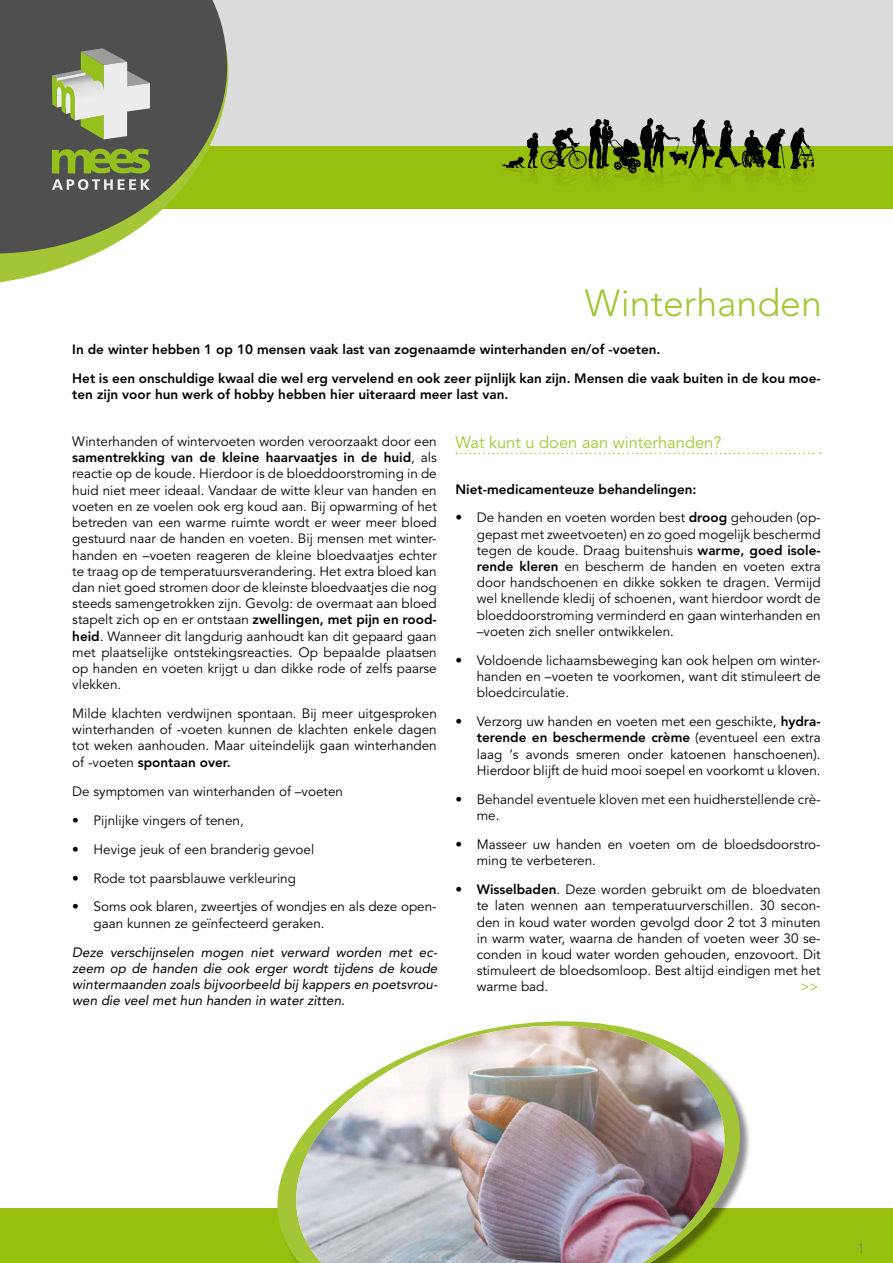
<style>
.page{position:relative;width:893px;height:1263px;background:#fff}
.page>*{position:absolute;margin:0;border:0;box-sizing:border-box;transform-origin:0 0}
.t1{font:300 37.35px "Avenir LT Std";color:#a2c635}
.t2{font:16.5px "Avenir LT Std";color:#a2c635}
.t3{font:13.5px/16.2px "Avenir LT Std";color:#000;text-align:justify}
.t4{font:800 13.5px/29px "Avenir LT Std";color:#000}
.t5{font:italic 13.5px/16.2px "Avenir LT Std";color:#000;text-align:justify}
.t6{font:13.5px "Avenir LT Std";color:#97bf1f}
.t7{font:300 13.5px "Avenir LT Std";color:#75797a}
.s1{font-weight:800}
</style>
<div class="page">
<div style="left:0;top:0;width:893px;height:157px;background:#dcdcdc"></div>
<div style="left:0;top:147px;width:893px;height:62px;background:#97bf0d"></div>
<svg style="left:502px;top:118px;width:312px;height:59px"></svg>
<svg style="left:0;top:54px;width:253px;height:229px"></svg>
<svg style="left:0;top:0;width:227px;height:254px;fill:#504f4f"></svg>
<svg style="left:52px;top:149px;width:98px;height:24px;background:#7e9c2e"></svg>
<svg style="left:52px;top:48px;width:98px;height:91px;background:#a0a68f"></svg>
<svg style="left:52px;top:179px;width:98px;height:11px"></svg>
<div style="left:0;top:1209px;width:893px;height:54px;background:#97bf0d"></div>
<svg style="left:262px;top:1100px;width:493px;height:128px"></svg>
<svg style="left:281px;top:1021px;width:458px;height:231px"></svg>
<img style="left:291px;top:1026px;width:443px;height:237px">
<svg style="left:456px;top:453px;width:365px;height:1px"></svg>
<h1 class="t1" style="left:585px;top:281px;width:239px">Winterhanden</h1>
<p class="t4" style="left:72px;top:335px;width:750px">In de winter hebben 1 op 10 mensen vaak last van zogenaamde winterhanden en/of -voeten.<br>Het is een onschuldige kwaal die wel erg vervelend en ook zeer pijnlijk kan zijn. Mensen die vaak buiten in de kou moe-</p>
<p class="t4" style="left:72px;top:380px;width:438px">ten zijn voor hun werk of hobby hebben hier uiteraard meer last van.</p>
<p class="t3" style="left:72px;top:434px;width:366px">Winterhanden of wintervoeten worden veroorzaakt door een <span class="s1">samentrekking van de kleine haarvaatjes in de huid</span>, als reactie op de koude. Hierdoor is de bloeddoorstroming in de huid niet meer ideaal. Vandaar de witte kleur van handen en voeten en ze voelen ook erg koud aan. Bij opwarming of het betreden van een warme ruimte wordt er weer meer bloed gestuurd naar de handen en voeten. Bij mensen met winter&shy;handen en –voeten reageren de kleine bloedvaatjes echter te traag op de temperatuursverandering. Het extra bloed kan dan niet goed stromen door de kleinste bloedvaatjes die nog steeds samengetrokken zijn. Gevolg: de overmaat aan bloed stapelt zich op en er ontstaan <span class="s1">zwellingen, met pijn en rood&shy;heid</span>. Wanneer dit langdurig aanhoudt kan dit gepaard gaan met plaatselijke ontstekingsreacties. Op bepaalde plaatsen op handen en voeten krijgt u dan dikke rode of zelfs paarse vlekken.</p>
<p class="t3" style="left:72px;top:706px;width:366px">Milde klachten verdwijnen spontaan. Bij meer uitgesproken winterhanden of -voeten kunnen de klachten enkele dagen tot weken aanhouden. Maar uiteindelijk gaan winterhanden of -voeten <span class="s1">spontaan over.</span></p>
<p class="t3" style="left:72px;top:783px;width:272px">De symptomen van winterhanden of –voeten</p>
<p class="t3" style="left:72px;top:812px;width:173px">• Pijnlijke vingers of tenen,</p>
<p class="t3" style="left:72px;top:841px;width:244px">• Hevige jeuk of een branderig gevoel</p>
<p class="t3" style="left:72px;top:870px;width:225px">• Rode tot paarsblauwe verkleuring</p>
<p class="t3" style="left:94px;top:899px;width:345px;text-indent:-21px">• Soms ook blaren, zweertjes of wondjes en als deze open&shy;gaan kunnen ze geïnfecteerd geraken.</p>
<p class="t5" style="left:72px;top:944px;width:367px">Deze verschijnselen mogen niet verward worden met ec&shy;zeem op de handen die ook erger wordt tijdens de koude wintermaanden zoals bijvoorbeeld bij kappers en poetsvrou&shy;wen die veel met hun handen in water zitten.</p>
<p class="t2" style="left:455px;top:433px;width:267px">Wat kunt u doen aan winterhanden?</p>
<p class="t4" style="left:455px;top:474px;width:243px">Niet-medicamenteuze behandelingen:</p>
<p class="t3" style="left:477px;top:510px;width:345px;text-indent:-21px">• De handen en voeten worden best <span class="s1">droog</span> gehouden (op&shy;gepast met zweetvoeten) en zo goed mogelijk beschermd tegen de koude. Draag buitenshuis <span class="s1">warme, goed isole&shy;rende kleren</span> en bescherm de handen en voeten extra door handschoenen en dikke sokken te dragen. Vermijd wel knellende kledij of schoenen, want hierdoor wordt de bloeddoorstroming verminderd en gaan winterhanden en –voeten zich sneller ontwikkelen.</p>
<p class="t3" style="left:477px;top:652px;width:345px;text-indent:-21px">• Voldoende lichaamsbeweging kan ook helpen om winter&shy;handen en –voeten te voorkomen, want dit stimuleert de bloedcirculatie.</p>
<p class="t3" style="left:477px;top:714px;width:345px;text-indent:-21px">• Verzorg uw handen en voeten met een geschikte, <span class="s1">hydra&shy;terende en beschermende crème</span> (eventueel een extra laag ‘s avonds smeren onder katoenen hanschoenen).<br>Hierdoor blijft de huid mooi soepel en voorkomt u kloven.</p>
<p class="t3" style="left:477px;top:791px;width:345px;text-indent:-21px">• Behandel eventuele kloven met een huidherstellende crè&shy;me.</p>
<p class="t3" style="left:477px;top:836px;width:345px;text-indent:-21px">• Masseer uw handen en voeten om de bloedsdoorstro&shy;ming te verbeteren.</p>
<p class="t3" style="left:477px;top:882px;width:345px;text-indent:-21px">• <span class="s1">Wisselbaden</span>. Deze worden gebruikt om de bloedvaten te laten wennen aan temperatuurverschillen. 30 secon&shy;den in koud water worden gevolgd door 2 tot 3 minuten in warm water, waarna de handen of voeten weer 30 se&shy;conden in koud water worden gehouden, enzovoort. Dit stimuleert de bloedsomloop. Best altijd eindigen met het warme bad.</p>
<p class="t6" style="left:801px;top:979px;width:19px">&gt;&gt;</p>
<p class="t7" style="left:858px;top:1241px;width:9px">1</p>
</div>
